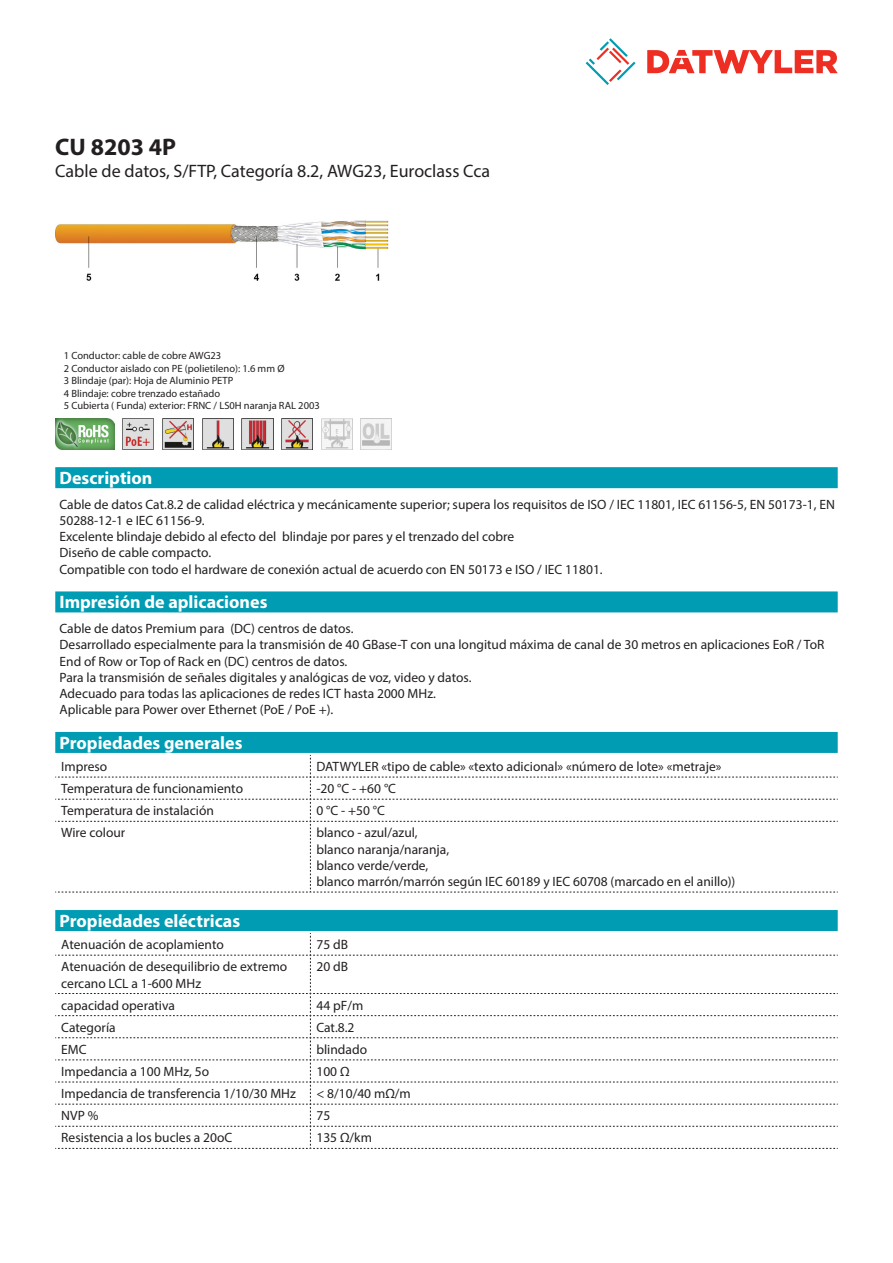
<style>
.page{position:relative;width:893px;height:1263px;background:#fff}
.page>*{position:absolute;margin:0;border:0;box-sizing:border-box;transform-origin:0 0}
.Product_Head{font:700 24px "Myriad Pro";color:#231f20}
.Standard_Head_Proper{font:700 18px "Myriad Pro";color:#fff}
.SubHead{font:18px "Myriad Pro";color:#231f20}
.Standard_text{font:13.5px/16.2px "Myriad Pro";color:#231f20}
.myriad_light_propert{font:13.5px/16.2px "Myriad Pro";color:#231f20}
.imagetext{font:10.5px/12.6px "Myriad Pro";color:#231f20}
</style>
<div class="page">
<svg style="left:586px;top:38px;width:49px;height:47px"></svg>
<svg style="left:647px;top:50px;width:191px;height:23px"></svg>
<img style="left:55px;top:220px;width:334px;height:61px">
<div style="left:55px;top:467px;width:783px;height:21px;background:#009cb3"></div>
<img style="left:361px;top:418px;width:31px;height:31px">
<img style="left:321px;top:418px;width:31px;height:31px">
<img style="left:282px;top:418px;width:31px;height:31px">
<img style="left:242px;top:418px;width:31px;height:31px">
<img style="left:202px;top:418px;width:31px;height:31px">
<img style="left:162px;top:418px;width:32px;height:31px">
<img style="left:122px;top:418px;width:32px;height:31px">
<img style="left:55px;top:418px;width:59px;height:31px">
<div style="left:55px;top:591px;width:783px;height:21px;background:#009cb3"></div>
<div style="left:55px;top:732px;width:783px;height:21px;background:#009cb3"></div>
<svg style="left:55px;top:755px;width:783px;height:138px"></svg>
<div style="left:55px;top:910px;width:783px;height:21px;background:#009cb3"></div>
<svg style="left:55px;top:933px;width:783px;height:216px"></svg>
<p class="Product_Head" style="left:55px;top:131px;width:122px">CU 8203 4P</p>
<p class="SubHead" style="left:55px;top:160px;width:436px">Cable de datos, S/FTP, Categoría 8.2, AWG23, Euroclass Cca</p>
<p class="imagetext" style="left:64px;top:349px;width:258px">1 Conductor: cable de cobre AWG23<br>2 Conductor aislado con PE (polietileno): 1.6 mm Ø<br>3 Blindaje (par): Hoja de Aluminio PETP<br>4 Blindaje: cobre trenzado estañado<br>5 Cubierta ( Funda) exterior: FRNC / LS0H naranja RAL 2003</p>
<p class="Standard_Head_Proper" style="left:60px;top:466px;width:94px">Description</p>
<p class="Standard_text" style="left:60px;top:496px;width:777px">Cable de datos Cat.8.2 de calidad eléctrica y mecánicamente superior; supera los requisitos de ISO / IEC 11801, IEC 61156-5, EN 50173-1, EN 50288-12-1 e IEC 61156-9.<br>Excelente blindaje debido al efecto del blindaje por pares y el trenzado del cobre<br>Diseño de cable compacto.<br>Compatible con todo el hardware de conexión actual de acuerdo con EN 50173 e ISO / IEC 11801.</p>
<p class="Standard_Head_Proper" style="left:60px;top:591px;width:209px">Impresión de aplicaciones</p>
<p class="Standard_text" style="left:60px;top:620px;width:766px">Cable de datos Premium para (DC) centros de datos.<br>Desarrollado especialmente para la transmisión de 40 GBase-T con una longitud máxima de canal de 30 metros en aplicaciones EoR / ToR End of Row or Top of Rack en (DC) centros de datos.<br>Para la transmisión de señales digitales y analógicas de voz, video y datos.<br>Adecuado para todas las aplicaciones de redes ICT hasta 2000 MHz.<br>Aplicable para Power over Ethernet (PoE / PoE +).</p>
<p class="Standard_Head_Proper" style="left:60px;top:731px;width:184px">Propiedades generales</p>
<p class="myriad_light_propert" style="left:61px;top:758px;width:48px">Impreso</p>
<p class="myriad_light_propert" style="left:316px;top:758px;width:407px">DATWYLER «tipo de cable» «texto adicional» «número de lote» «metraje»</p>
<p class="myriad_light_propert" style="left:61px;top:780px;width:183px">Temperatura de funcionamiento</p>
<p class="myriad_light_propert" style="left:316px;top:780px;width:81px">-20 °C - +60 °C</p>
<p class="myriad_light_propert" style="left:61px;top:802px;width:154px">Temperatura de instalación</p>
<p class="myriad_light_propert" style="left:316px;top:802px;width:70px">0 °C - +50 °C</p>
<p class="myriad_light_propert" style="left:61px;top:825px;width:66px">Wire colour</p>
<p class="myriad_light_propert" style="left:316px;top:825px;width:103px">blanco - azul/azul,</p>
<p class="myriad_light_propert" style="left:316px;top:841px;width:134px">blanco naranja/naranja,</p>
<p class="myriad_light_propert" style="left:316px;top:857px;width:113px">blanco verde/verde,</p>
<p class="myriad_light_propert" style="left:316px;top:873px;width:421px">blanco marrón/marrón según IEC 60189 y IEC 60708 (marcado en el anillo))</p>
<p class="Standard_Head_Proper" style="left:60px;top:909px;width:182px">Propiedades eléctricas</p>
<p class="myriad_light_propert" style="left:61px;top:936px;width:164px">Atenuación de acoplamiento</p>
<p class="myriad_light_propert" style="left:316px;top:936px;width:33px">75 dB</p>
<p class="myriad_light_propert" style="left:61px;top:958px;width:228px">Atenuación de desequilibrio de extremo cercano LCL a 1-600 MHz</p>
<p class="myriad_light_propert" style="left:316px;top:958px;width:33px">20 dB</p>
<p class="myriad_light_propert" style="left:61px;top:997px;width:115px">capacidad operativa</p>
<p class="myriad_light_propert" style="left:316px;top:997px;width:48px">44 pF/m</p>
<p class="myriad_light_propert" style="left:61px;top:1019px;width:56px">Categoría</p>
<p class="myriad_light_propert" style="left:316px;top:1019px;width:40px">Cat.8.2</p>
<p class="myriad_light_propert" style="left:61px;top:1041px;width:27px">EMC</p>
<p class="myriad_light_propert" style="left:316px;top:1041px;width:52px">blindado</p>
<p class="myriad_light_propert" style="left:61px;top:1063px;width:149px">Impedancia a 100 MHz, 5o</p>
<p class="myriad_light_propert" style="left:316px;top:1063px;width:35px">100 Ω</p>
<p class="myriad_light_propert" style="left:61px;top:1085px;width:236px">Impedancia de transferencia 1/10/30 MHz</p>
<p class="myriad_light_propert" style="left:316px;top:1085px;width:96px">&lt; 8/10/40 mΩ/m</p>
<p class="myriad_light_propert" style="left:61px;top:1107px;width:39px">NVP %</p>
<p class="myriad_light_propert" style="left:316px;top:1107px;width:15px">75</p>
<p class="myriad_light_propert" style="left:61px;top:1129px;width:173px">Resistencia a los bucles a 20oC</p>
<p class="myriad_light_propert" style="left:316px;top:1129px;width:57px">135 Ω/km</p>
</div>
